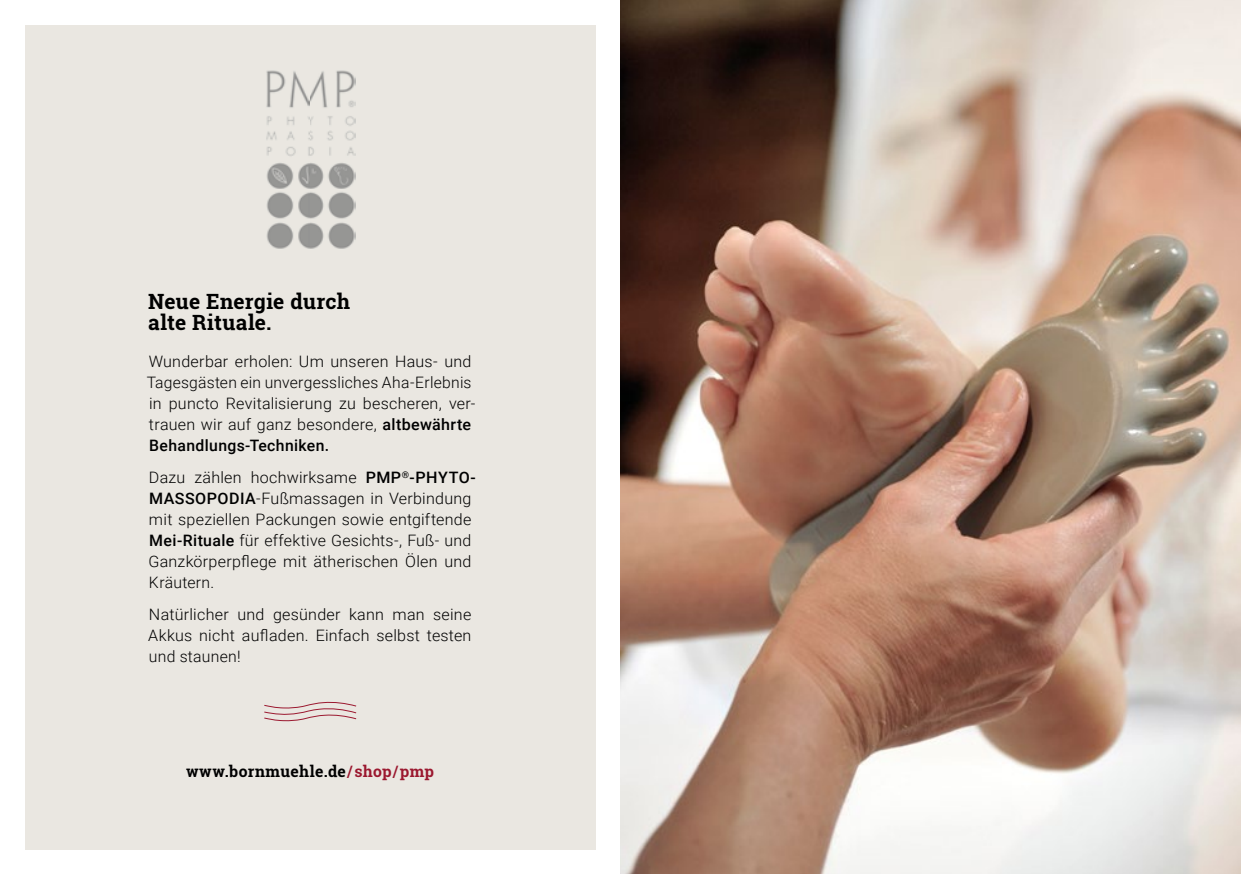
<style>
.page{position:relative;width:1241px;height:874px;background:#fff}
.page>*{position:absolute;margin:0;border:0;box-sizing:border-box;transform-origin:0 0}
.t1{font:700 21px/21px "Roboto Slab";letter-spacing:.01em;color:#000}
.t2{font:300 15.75px/21px "Roboto";letter-spacing:.015em;color:#000}
.t3{font:700 15.75px "Roboto Slab";letter-spacing:.02em;color:#000}
.s1{font-weight:500}
.s2{color:#9b182f}
</style>
<div class="page">
<img style="left:620px;top:0;width:620px;height:873px">
<div style="left:25px;top:25px;width:570px;height:823px;background:#eae7e1"></div>
<svg style="left:264px;top:701px;width:93px;height:20px"></svg>
<img style="left:266px;top:70px;width:89px;height:179px">
<h1 class="t1" style="left:148px;top:290px;width:203px">Neue Energie durch alte Rituale.</h1>
<p class="t2" style="left:147px;top:350px;width:330px">Wunderbar erholen: Um unseren Haus- und Tagesgästen ein unvergessliches Aha-Erlebnis in puncto Revitalisierung zu bescheren, ver&shy;trauen wir auf ganz besondere, <span class="s1">altbewährte Behandlungs-Techniken.</span></p>
<p class="t2" style="left:148px;top:466px;width:329px">Dazu zählen hochwirksame <span class="s1">PMP</span><sup>®</sup><span class="s1">-PHYTO-MASSOPODIA</span>-Fußmassagen in Verbindung mit speziellen Packungen sowie entgiftende <span class="s1">Mei-Rituale</span> für effektive Gesichts-, Fuß- und Ganzkörperpflege mit ätherischen Ölen und Kräutern.</p>
<p class="t2" style="left:148px;top:602px;width:325px;text-align:justify">Natürlicher und gesünder kann man seine Akkus nicht aufladen. Einfach selbst testen und staunen!</p>
<p class="t3" style="left:186px;top:760px;width:249px">www.bornmuehle.de <span class="s2">/ shop / pmp</span></p>
</div>
